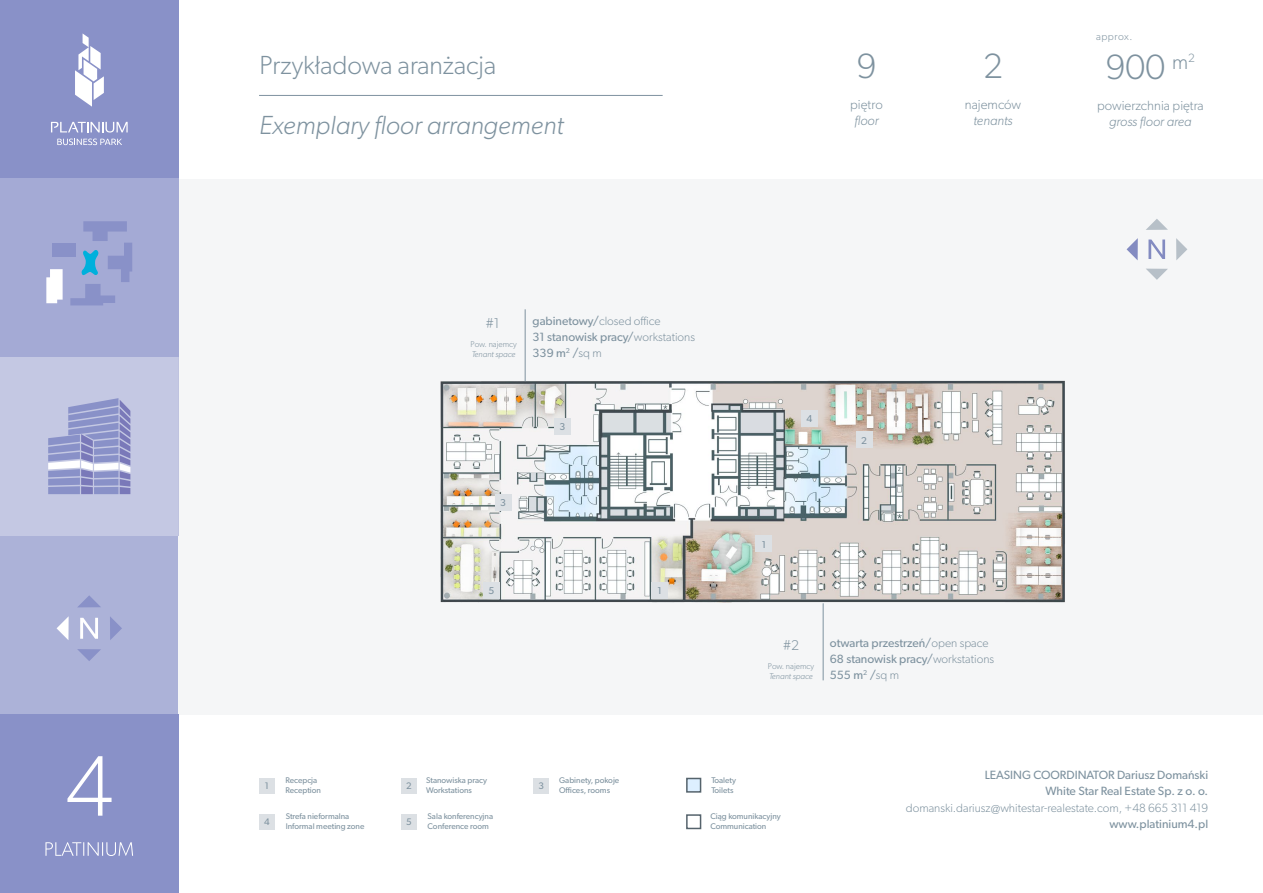
<style>
.page{position:relative;width:1263px;height:893px;background:#fff}
.page>*{position:absolute;margin:0;border:0;box-sizing:border-box;transform-origin:0 0}
.t1{font:300 85.5px "Gibson";color:#fff}
.t2{font:300 35.25px "Gibson";color:#7e929f}
.t3{font:italic 300 26.25px "Gibson";color:#7e929f}
.t4{font:300 26.25px "Gibson";color:#7e929f}
.t5{font:300 14.25px "Gibson";color:#7e929f}
.t6{font:300 13.35px "Gibson";color:#7e929f}
.t7{font:italic 300 13.35px "Gibson";color:#7e929f}
.t8{font:12px/16px "Gibson";color:#7e929f}
.t9{font:300 12px "Gibson";color:#7e929f}
.t10{font:300 10.5px "Gibson";letter-spacing:.05em;color:#7e929f}
.t11{font:10.05px "Gibson";color:#7e929f}
.t12{font:9.45px "Gibson";color:#7e929f}
.t13{font:300 8.4px "Gibson";color:#7e929f}
.t14{font:italic 300 8.4px "Gibson";color:#7e929f}
.t15{font:8.25px/9.9px "Gibson";color:#7e929f}
.s1{font-weight:300}
</style>
<div class="page">
<div style="left:0;top:536px;width:179px;height:178px;background:#acb2d8"></div>
<div style="left:179px;top:179px;width:1084px;height:535px;background:#f5f6f7"></div>
<div style="left:686px;top:778px;width:15px;height:15px;background:#ddefff;border:2px solid #55636c"></div>
<div style="left:686px;top:814px;width:15px;height:15px;background:#fff;border:2px solid #55636c"></div>
<svg style="left:78px;top:595px;width:23px;height:12px"></svg>
<svg style="left:77px;top:649px;width:24px;height:12px"></svg>
<svg style="left:110px;top:617px;width:12px;height:23px"></svg>
<svg style="left:57px;top:616px;width:12px;height:24px"></svg>
<svg style="left:80px;top:618px;width:18px;height:21px"></svg>
<hr style="left:259px;top:95px;width:404px;height:1px;background:#7e929f">
<div style="left:259px;top:778px;width:16px;height:15px;background:#dce0e4"></div>
<div style="left:259px;top:814px;width:16px;height:16px;background:#dce0e4"></div>
<div style="left:401px;top:778px;width:16px;height:15px;background:#dce0e4"></div>
<div style="left:401px;top:814px;width:16px;height:15px;background:#dce0e4"></div>
<div style="left:533px;top:778px;width:16px;height:15px;background:#dce0e4"></div>
<div style="left:0;top:0;width:179px;height:179px;background:#8991c8"></div>
<div style="left:0;top:179px;width:179px;height:178px;background:#a4aad5"></div>
<div style="left:0;top:357px;width:179px;height:179px;background:#c4c8e3"></div>
<svg style="left:51px;top:122px;width:77px;height:11px"></svg>
<svg style="left:57px;top:139px;width:65px;height:6px"></svg>
<svg style="left:75px;top:33px;width:29px;height:74px"></svg>
<div style="left:0;top:714px;width:179px;height:179px;background:#8991c8"></div>
<svg style="left:45px;top:842px;width:88px;height:14px"></svg>
<svg style="left:46px;top:269px;width:17px;height:34px"></svg>
<div style="left:52px;top:243px;width:24px;height:14px;background:#8991c8"></div>
<svg style="left:70px;top:221px;width:62px;height:84px"></svg>
<svg style="left:48px;top:398px;width:82px;height:96px"></svg>
<svg style="left:1146px;top:219px;width:22px;height:11px"></svg>
<svg style="left:1146px;top:269px;width:22px;height:11px"></svg>
<svg style="left:1176px;top:238px;width:11px;height:22px"></svg>
<svg style="left:1126px;top:238px;width:12px;height:22px"></svg>
<svg style="left:1148px;top:240px;width:17px;height:19px"></svg>
<img style="left:440px;top:309px;width:626px;height:336px">
<div style="left:856px;top:432px;width:16px;height:16px;background:#dce0e4"></div>
<div style="left:801px;top:410px;width:17px;height:16px;background:#dce0e4"></div>
<div style="left:755px;top:536px;width:17px;height:16px;background:#dce0e4"></div>
<div style="left:651px;top:582px;width:17px;height:16px;background:#dce0e4"></div>
<div style="left:554px;top:418px;width:16px;height:16px;background:#dce0e4"></div>
<div style="left:495px;top:494px;width:16px;height:16px;background:#dce0e4"></div>
<div style="left:483px;top:582px;width:17px;height:17px;background:#dce0e4"></div>
<hr style="left:525px;top:309px;width:1px;height:72px;background:#7e929f">
<hr style="left:823px;top:603px;width:1px;height:77px;background:#7e929f">
<h1 class="t1" style="left:65px;top:735px;width:49px">4</h1>
<h3 class="t4" style="left:259px;top:50px;width:238px">Przykładowa aranżacja</h3>
<h3 class="t3" style="left:259px;top:109px;width:306px">Exemplary floor arrangement</h3>
<h2 class="t2" style="left:857px;top:45px;width:21px">9</h2>
<p class="t6" style="left:850px;top:97px;width:34px">piętro</p>
<p class="t7" style="left:854px;top:113px;width:26px">floor</p>
<h2 class="t2" style="left:983px;top:45px;width:21px">2</h2>
<p class="t6" style="left:965px;top:97px;width:58px">najemców</p>
<p class="t7" style="left:973px;top:113px;width:41px">tenants</p>
<p class="t10" style="left:1096px;top:30px;width:38px">approx.</p>
<h2 class="t2" style="left:1106px;top:45px;width:91px">900 <sup>m</sup><sup>2</sup></h2>
<p class="t6" style="left:1097px;top:97px;width:108px">powierzchnia piętra</p>
<p class="t7" style="left:1109px;top:113px;width:84px">gross floor area</p>
<p class="t12" style="left:265px;top:780px;width:6px">1</p>
<p class="t12" style="left:264px;top:816px;width:7px">4</p>
<p class="t15" style="left:285px;top:775px;width:37px">Recepcja<br>Reception</p>
<p class="t15" style="left:286px;top:811px;width:80px">Strefa nieformalna<br>Informal meeting zone</p>
<p class="t5" style="left:486px;top:315px;width:15px">#1</p>
<p class="t13" style="left:470px;top:339px;width:48px">Pow. najemcy</p>
<p class="t14" style="left:472px;top:349px;width:45px">Tenant space</p>
<p class="t8" style="left:533px;top:313px;width:164px">gabinetowy/<span class="s1">closed office<br></span>31 stanowisk pracy/<span class="s1">workstations<br></span>339 m<sup>2</sup> /<span class="s1">sq m</span></p>
<p class="t11" style="left:559px;top:420px;width:7px">3</p>
<p class="t11" style="left:500px;top:496px;width:7px">3</p>
<p class="t11" style="left:488px;top:585px;width:7px">5</p>
<p class="t11" style="left:658px;top:584px;width:6px">1</p>
<p class="t11" style="left:807px;top:412px;width:7px">4</p>
<p class="t11" style="left:861px;top:434px;width:7px">2</p>
<p class="t11" style="left:762px;top:538px;width:6px">1</p>
<p class="t5" style="left:783px;top:636px;width:17px">#2</p>
<p class="t13" style="left:768px;top:661px;width:48px">Pow. najemcy</p>
<p class="t14" style="left:769px;top:671px;width:45px">Tenant space</p>
<p class="t8" style="left:830px;top:634px;width:166px">otwarta przestrzeń/<span class="s1">open space<br></span>68 stanowisk pracy/<span class="s1">workstations<br></span>555 m<sup>2</sup> /<span class="s1">sq m</span></p>
<p class="t12" style="left:406px;top:780px;width:7px">2</p>
<p class="t12" style="left:406px;top:816px;width:7px">5</p>
<p class="t15" style="left:426px;top:775px;width:62px">Stanowiska pracy<br>Workstations</p>
<p class="t15" style="left:428px;top:811px;width:67px">Sala konferencyjna<br>Conference room</p>
<p class="t12" style="left:539px;top:780px;width:7px">3</p>
<p class="t15" style="left:559px;top:775px;width:62px">Gabinety, pokoje<br>Offices, rooms</p>
<p class="t15" style="left:711px;top:775px;width:26px">Toalety<br>Toilets</p>
<p class="t15" style="left:710px;top:811px;width:72px">Ciąg komunikacyjny<br>Communication</p>
<p class="t8" style="left:985px;top:766px;width:225px;line-height:16.5px;text-align:right">LEASING COORDINATOR Dariusz Domański<br>White Star Real Estate Sp. z o. o.</p>
<p class="t9" style="left:906px;top:800px;width:304px">domanski.dariusz@whitestar-realestate.com, +48 665 311 419</p>
<p class="t8" style="left:1109px;top:816px;width:100px">www.platinium4.pl</p>
</div>
